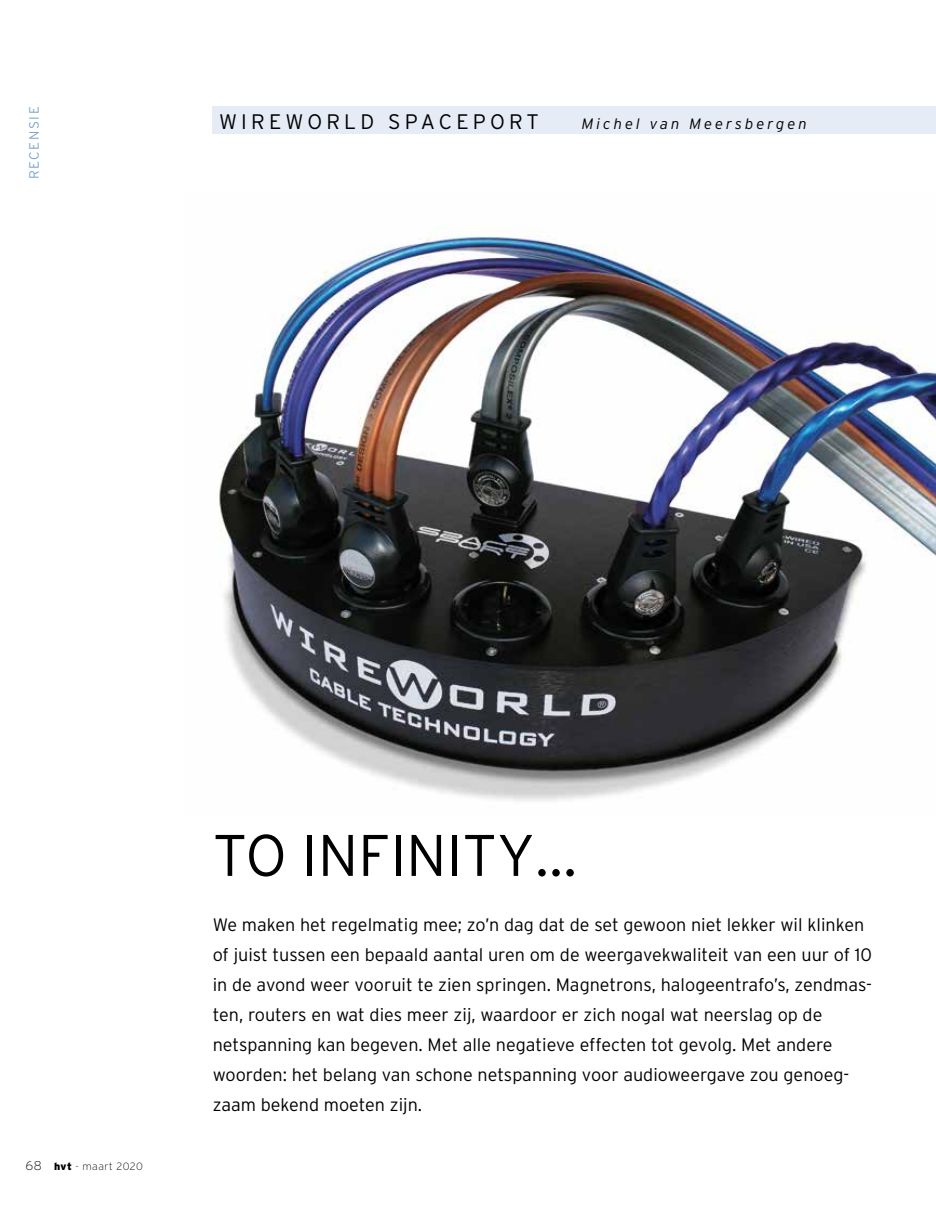
<style>
.page{position:relative;width:936px;height:1212px;background:#fff}
.page>*{position:absolute;margin:0;border:0;box-sizing:border-box;transform-origin:0 0}
.t1{font:300 58.5px "Interstate";color:#000}
.t2{font:300 21px "Interstate";letter-spacing:.2em;color:#000}
.t3{font:300 18px/30px "Interstate";color:#000}
.t4{font:italic 300 15px "Interstate";letter-spacing:.2em;color:#000}
.t5{font:300 13.5px "Interstate";letter-spacing:.12em;color:#7ca6cc}
.t6{font:200 10.5px "Interstate";letter-spacing:.05em;color:#000}
.s1{font-size:12.75px}
.s2{font-weight:900}
</style>
<div class="page">
<div style="left:213px;top:106px;width:722px;height:28px;background:#e5ecf6"></div>
<img style="left:219px;top:227px;width:716px;height:574px">
<p class="t5" style="left:26px;top:179px;width:74px;rotate:-90deg">RECENSIE</p>
<p class="t2" style="left:219px;top:108px;width:321px">WIREWORLD SPACEPORT</p>
<p class="t4" style="left:581px;top:114px;width:227px">Michel van Meersbergen</p>
<p class="t6" style="left:26px;top:1160px;width:119px"><span class="s1">68</span> <span class="s2">hvt</span> - maart 2020</p>
<h1 class="t1" style="left:213px;top:820px;width:366px">TO INFINITY…</h1>
<p class="t3" style="left:213px;top:909px;width:660px">We maken het regelmatig mee; zo’n dag dat de set gewoon niet lekker wil klinken of juist tussen een bepaald aantal uren om de weergavekwaliteit van een uur of 10 in de avond weer vooruit te zien springen. Magnetrons, halogeentrafo’s, zendmas&shy;ten, routers en wat dies meer zij, waardoor er zich nogal wat neerslag op de netspanning kan begeven. Met alle negatieve effecten tot gevolg. Met andere woorden: het belang van schone netspanning voor audioweergave zou genoeg&shy;zaam bekend moeten zijn.</p>
</div>
